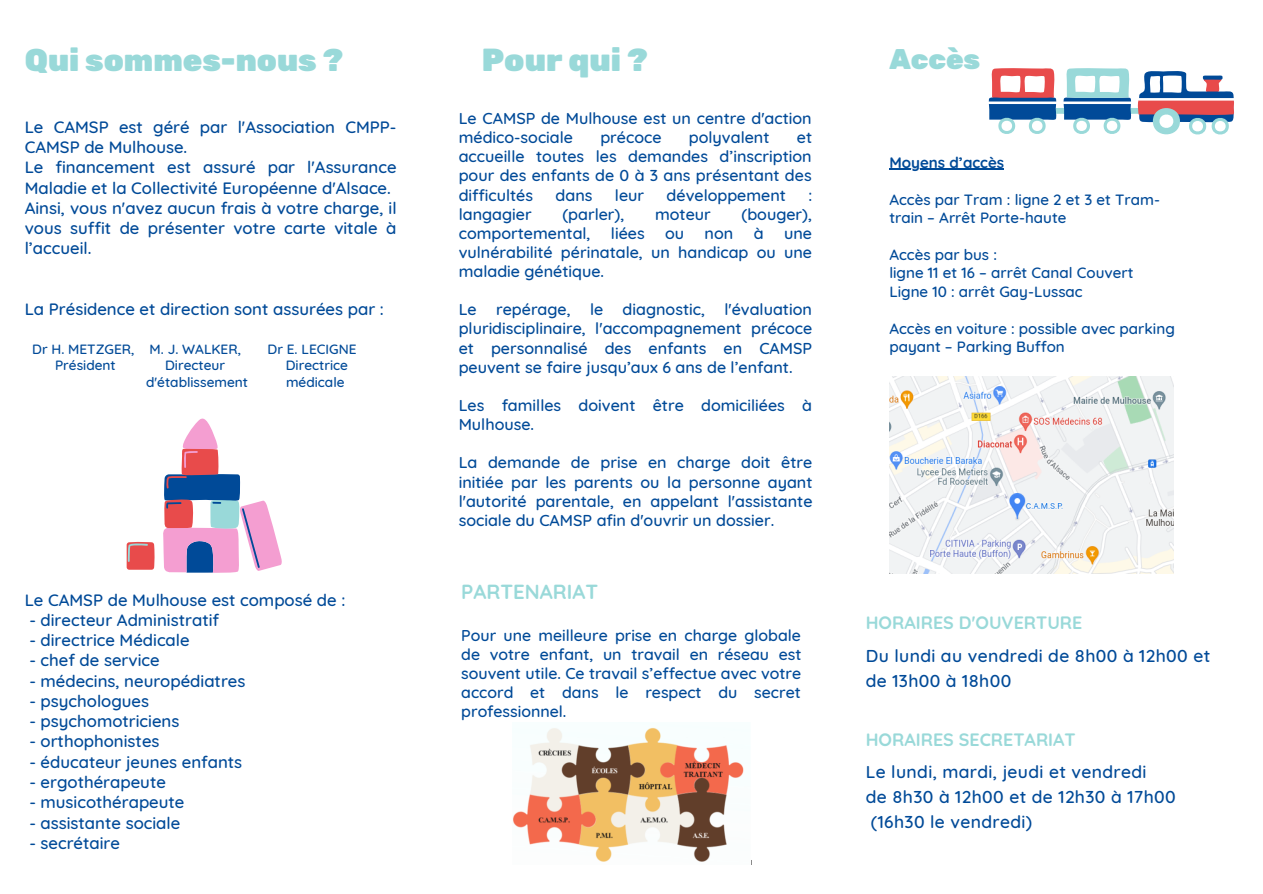
<style>
.page{position:relative;width:1263px;height:894px;background:#fff}
.page>*{position:absolute;margin:0;border:0;box-sizing:border-box;transform-origin:0 0}
.t1{font:900 31.8px "Rubik";color:#99d9d9}
.t2{font:900 31.35px "Rubik";color:#99d9d9}
.t3{font:900 28.35px "Rubik";color:#99d9d9}
.t4{font:700 20.4px "Quicksand";color:#99d9d9}
.t5{font:700 17.85px "Quicksand";color:#99d9d9}
.t6{font:500 17.55px/25.2px "Quicksand";letter-spacing:.02em;color:#004a98}
.t7{font:500 16.8px/20.2px "Quicksand";color:#004a98}
.t8{font:500 16.05px/19px "Quicksand";color:#004a98;text-align:justify}
.t9{font:500 15.9px/19px "Quicksand";color:#004a98;text-align:justify}
.t10{font:500 15.15px/18.5px "Quicksand";color:#004a98}
.t11{font:700 15.15px "Quicksand";color:#004a98}
.t12{font:500 13.65px "Quicksand";color:#004a98}
</style>
<div class="page">
<svg style="left:127px;top:418px;width:155px;height:154px"></svg>
<svg style="left:988px;top:68px;width:246px;height:66px"></svg>
<hr style="left:1138px;top:98px;width:97px;height:3px;background:#fff">
<hr style="left:987px;top:101px;width:70px;height:3px;background:#fff">
<hr style="left:1062px;top:101px;width:70px;height:3px;background:#fff">
<img style="left:513px;top:728px;width:231px;height:134px">
<img style="left:889px;top:376px;width:285px;height:197px">
<hr style="left:889px;top:169px;width:115px;height:1px;background:#004a98">
<h2 class="t2" style="left:25px;top:42px;width:320px">Qui sommes-nous ?</h2>
<p class="t7" style="left:25px;top:116px;width:373px">Le CAMSP est géré par l'Association CMPP-CAMSP de Mulhouse.<br>Le financement est assuré par l'Assurance Maladie et la Collectivité Européenne d'Alsace.<br>Ainsi, vous n'avez aucun frais à votre charge, il vous suffit de présenter votre carte vitale à l’accueil.</p>
<p class="t7" style="left:25px;top:299px;width:361px">La Présidence et direction sont assurées par :</p>
<p class="t12" style="left:32px;top:340px;width:210px">Dr H. METZGER, M. J. WALKER,</p>
<p class="t12" style="left:268px;top:340px;width:90px">Dr E. LECIGNE</p>
<p class="t12" style="left:55px;top:356px;width:62px">Président</p>
<p class="t12" style="left:165px;top:356px;width:62px">Directeur</p>
<p class="t12" style="left:286px;top:356px;width:64px">Directrice</p>
<p class="t12" style="left:146px;top:373px;width:104px">d'établissement</p>
<p class="t12" style="left:286px;top:373px;width:60px">médicale</p>
<p class="t7" style="left:25px;top:589px;width:322px">Le CAMSP de Mulhouse est composé de :</p>
<p class="t7" style="left:29px;top:609px;width:191px">- directeur Administratif</p>
<p class="t7" style="left:29px;top:629px;width:162px">- directrice Médicale</p>
<p class="t7" style="left:29px;top:649px;width:132px">- chef de service</p>
<p class="t7" style="left:29px;top:670px;width:218px">- médecins, neuropédiatres</p>
<p class="t7" style="left:29px;top:690px;width:121px">- psychologues</p>
<p class="t7" style="left:29px;top:710px;width:152px">- psychomotriciens</p>
<p class="t7" style="left:29px;top:730px;width:132px">- orthophonistes</p>
<p class="t7" style="left:29px;top:751px;width:214px">- éducateur jeunes enfants</p>
<p class="t7" style="left:29px;top:771px;width:138px">- ergothérapeute</p>
<p class="t7" style="left:29px;top:791px;width:157px">- musicothérapeute</p>
<p class="t7" style="left:29px;top:811px;width:152px">- assistante sociale</p>
<p class="t7" style="left:29px;top:832px;width:92px">- secrétaire</p>
<h1 class="t1" style="left:482px;top:42px;width:167px">Pour qui ?</h1>
<p class="t8" style="left:459px;top:108px;width:355px">Le CAMSP de Mulhouse est un centre d'action médico-sociale</p>
<p class="t8" style="left:600px;top:127px;width:63px">précoce</p>
<p class="t8" style="left:689px;top:127px;width:82px">polyvalent</p>
<p class="t8" style="left:459px;top:127px;width:355px;text-indent:338px">et accueille toutes les demandes d’inscription pour des enfants de 0 à 3 ans présentant des difficultés</p>
<p class="t8" style="left:556px;top:185px;width:38px">dans</p>
<p class="t8" style="left:615px;top:185px;width:31px">leur</p>
<p class="t8" style="left:667px;top:185px;width:121px">développement</p>
<p class="t8" style="left:808px;top:185px;width:5px">:</p>
<p class="t8" style="left:459px;top:204px;width:74px">langagier</p>
<p class="t8" style="left:562px;top:204px;width:63px">(parler),</p>
<p class="t8" style="left:655px;top:204px;width:57px">moteur</p>
<p class="t8" style="left:741px;top:204px;width:72px">(bouger),</p>
<p class="t8" style="left:459px;top:223px;width:133px">comportemental,</p>
<p class="t8" style="left:611px;top:223px;width:35px">liées</p>
<p class="t8" style="left:665px;top:223px;width:21px">ou</p>
<p class="t8" style="left:705px;top:223px;width:30px">non</p>
<p class="t8" style="left:754px;top:223px;width:11px">à</p>
<p class="t8" style="left:459px;top:223px;width:355px;text-indent:325px">une vulnérabilité périnatale, un handicap ou une maladie génétique.</p>
<p class="t8" style="left:459px;top:300px;width:355px">Le repérage, le diagnostic, l'évaluation pluridisciplinaire, l'accompagnement précoce et personnalisé des enfants en CAMSP peuvent se faire jusqu’aux 6 ans de l’enfant.</p>
<p class="t8" style="left:459px;top:395px;width:355px">Les familles doivent être domiciliées à<br>Mulhouse.</p>
<p class="t8" style="left:459px;top:452px;width:355px">La demande de prise en charge doit être initiée par les parents ou la personne ayant l'autorité parentale, en appelant l'assistante sociale du CAMSP afin d'ouvrir un dossier.</p>
<p class="t4" style="left:461px;top:578px;width:138px">PARTENARIAT</p>
<p class="t9" style="left:461px;top:625px;width:342px">Pour une meilleure prise en charge globale de votre enfant, un travail en réseau est souvent utile. Ce travail s’effectue avec votre accord et dans le respect du secret professionnel.</p>
<h3 class="t3" style="left:889px;top:42px;width:93px">Accès</h3>
<p class="t11" style="left:889px;top:152px;width:116px">Moyens d’accès</p>
<p class="t10" style="left:889px;top:189px;width:272px">Accès par Tram : ligne 2 et 3 et Tram&shy;train – Arrêt Porte-haute</p>
<p class="t10" style="left:889px;top:245px;width:246px">Accès par bus :<br>ligne 11 et 16 – arrêt Canal Couvert<br>Ligne 10 : arrêt Gay-Lussac</p>
<p class="t10" style="left:889px;top:318px;width:287px">Accès en voiture : possible avec parking payant – Parking Buffon</p>
<p class="t5" style="left:866px;top:611px;width:218px">HORAIRES D'OUVERTURE</p>
<p class="t6" style="left:866px;top:642px;width:346px">Du lundi au vendredi de 8h00 à 12h00 et de 13h00 à 18h00</p>
<p class="t5" style="left:866px;top:727px;width:212px">HORAIRES SECRETARIAT</p>
<p class="t6" style="left:866px;top:758px;width:312px">Le lundi, mardi, jeudi et vendredi<br>de 8h30 à 12h00 et de 12h30 à 17h00 (16h30 le vendredi)</p>
</div>
